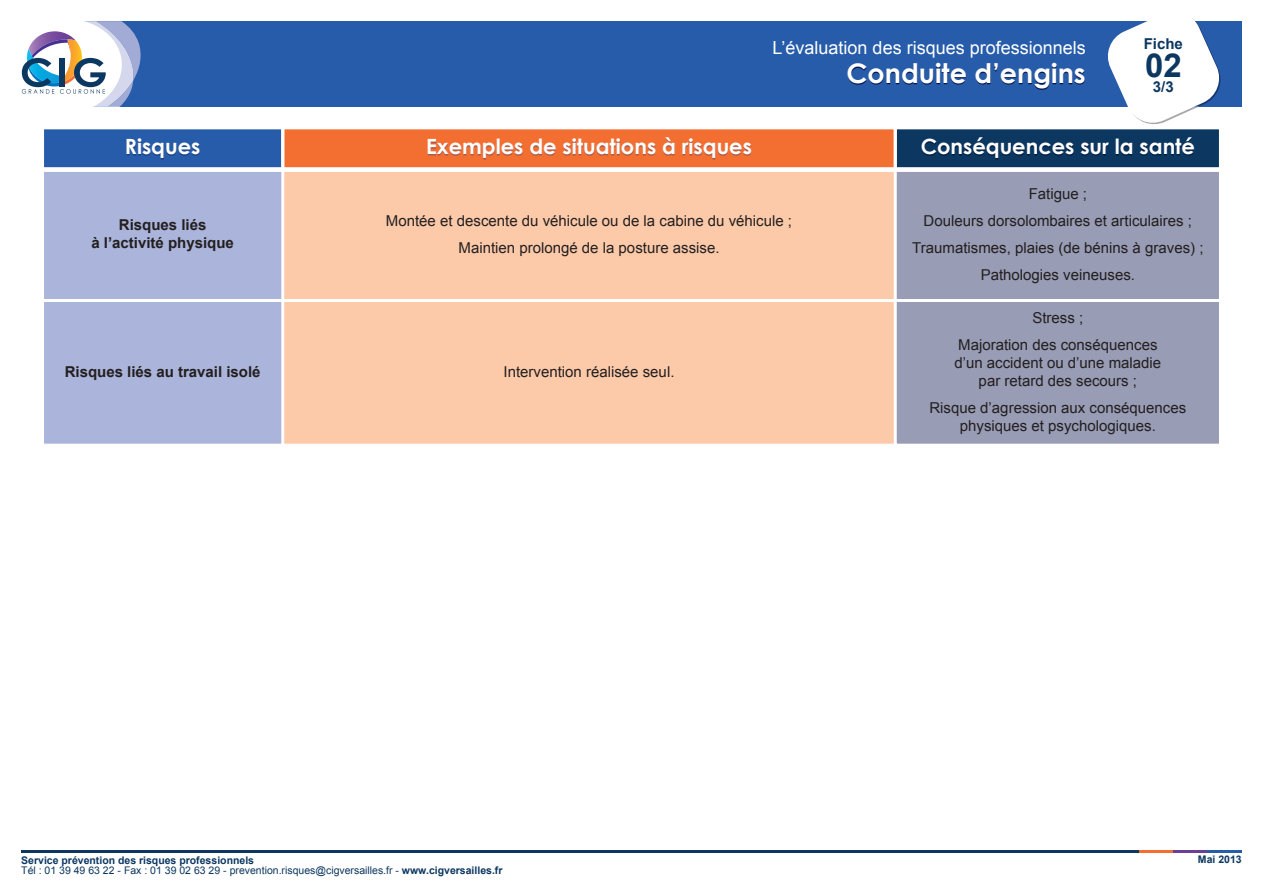
<style>
.page{position:relative;width:1263px;height:893px;background:#fff}
.page>*{position:absolute;margin:0;border:0;box-sizing:border-box;transform-origin:0 0}
.t1{font:700 33px "Arial";color:#0c3761}
.t2{font:700 27px "Century Gothic";color:#fff}
.t3{font:700 21px "Century Gothic";color:#fff}
.t4{font:18px "Arial";color:#fff}
.t5{font:15px/27px "Arial";color:#231f20;text-align:center}
.t6{font:700 15px/18px "Arial";color:#231f20;text-align:center}
.t7{font:700 15px "Arial";color:#0c3761}
.t8{font:10.5px "Arial";color:#0c3761}
.t9{font:700 10.5px "Arial";color:#0c3761}
.s1{font-weight:700}
</style>
<div class="page">
<div style="left:56px;top:21px;width:1186px;height:85px;background:#275caa"></div>
<svg style="left:21px;top:21px;width:121px;height:86px"></svg>
<svg style="left:1104px;top:18px;width:119px;height:107px"></svg>
<div style="left:44px;top:302px;width:237px;height:142px;background:#abb4da"></div>
<div style="left:43px;top:300px;width:240px;height:145px;border:2px solid #fff"></div>
<div style="left:284px;top:302px;width:610px;height:142px;background:#fcc9a9"></div>
<div style="left:283px;top:300px;width:612px;height:145px;border:2px solid #fff"></div>
<div style="left:897px;top:302px;width:322px;height:142px;background:#989cb4"></div>
<div style="left:895px;top:300px;width:325px;height:145px;border:2px solid #fff"></div>
<hr style="left:21px;top:850px;width:1129px;height:3px;background:#0c3761">
<hr style="left:1140px;top:850px;width:34px;height:3px;background:#f36e31">
<hr style="left:1174px;top:850px;width:34px;height:3px;background:#6b3e98">
<hr style="left:1208px;top:850px;width:34px;height:3px;background:#275caa">
<div style="left:44px;top:129px;width:237px;height:38px;background:#275caa"></div>
<div style="left:284px;top:129px;width:610px;height:38px;background:#f36e31"></div>
<svg style="left:127px;top:140px;width:73px;height:20px"></svg>
<svg style="left:428px;top:140px;width:128px;height:20px"></svg>
<div style="left:43px;top:128px;width:240px;height:41px;border:2px solid #fff"></div>
<div style="left:283px;top:128px;width:612px;height:41px;border:2px solid #fff"></div>
<div style="left:897px;top:129px;width:322px;height:38px;background:#0c3761"></div>
<svg style="left:922px;top:138px;width:103px;height:22px"></svg>
<div style="left:895px;top:128px;width:325px;height:41px;border:2px solid #fff"></div>
<div style="left:44px;top:172px;width:237px;height:127px;background:#abb4da"></div>
<div style="left:284px;top:172px;width:610px;height:127px;background:#fcc9a9"></div>
<div style="left:897px;top:172px;width:322px;height:127px;background:#989cb4"></div>
<svg style="left:848px;top:64px;width:150px;height:21px"></svg>
<p class="t4" style="left:772px;top:38px;width:315px">L’évaluation des risques professionnels</p>
<h2 class="t2" style="left:846px;top:56px;width:241px">Conduite d’engins</h2>
<p class="t7" style="left:1144px;top:35px;width:41px">Fiche</p>
<h1 class="t1" style="left:1145px;top:48px;width:38px">02</h1>
<p class="t7" style="left:1153px;top:79px;width:22px">3/3</p>
<h3 class="t3" style="left:125px;top:133px;width:77px">Risques</h3>
<h3 class="t3" style="left:426px;top:133px;width:327px">Exemples de situations à risques</h3>
<h3 class="t3" style="left:921px;top:133px;width:276px">Conséquences sur la santé</h3>
<p class="t6" style="left:91px;top:216px;width:144px">Risques liés<br>à l’activité physique</p>
<p class="t5" style="left:386px;top:207px;width:408px">Montée et descente du véhicule ou de la cabine du véhicule ;<br>Maintien prolongé de la posture assise.</p>
<p class="t6" style="left:65px;top:362px;width:197px">Risques liés au travail isolé</p>
<p class="t5" style="left:503px;top:358px;width:172px">Intervention réalisée seul.</p>
<p class="t5" style="left:912px;top:180px;width:293px">Fatigue ;<br>Douleurs dorsolombaires et articulaires ;<br>Traumatismes, plaies (de bénins à graves) ;<br>Pathologies veineuses.</p>
<p class="t5" style="left:958px;top:304px;width:201px">Stress ;<br>Majoration des conséquences</p>
<p class="t5" style="left:954px;top:353px;width:208px;line-height:18px">d’un accident ou d’une maladie par retard des secours ;</p>
<p class="t5" style="left:929px;top:398px;width:258px;line-height:18px">Risque d’agression aux conséquences physiques et psychologiques.</p>
<p class="t9" style="left:21px;top:855px;width:234px">Service prévention des risques professionnels</p>
<p class="t8" style="left:21px;top:864px;width:483px">Tél : 01 39 49 63 22 - Fax : 01 39 02 63 29 - prevention.risques@cigversailles.fr - <span class="s1">www.cigversailles.fr</span></p>
<p class="t9" style="left:1198px;top:854px;width:45px">Mai 2013</p>
</div>
